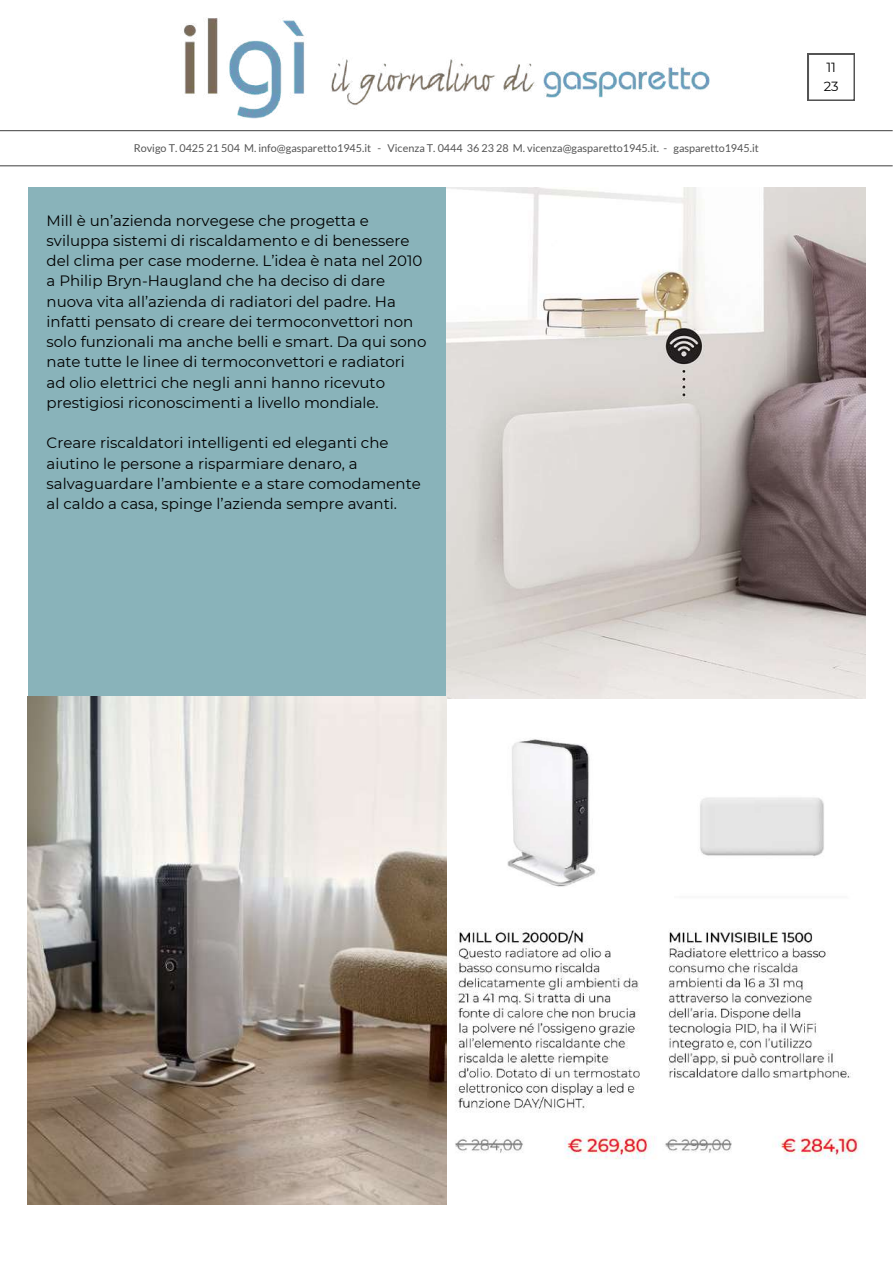
<style>
.page{position:relative;width:893px;height:1264px;background:#fff}
.page>*{position:absolute;margin:0;border:0;box-sizing:border-box;transform-origin:0 0}
.t1{font:15px/20.2px "Montserrat";color:#000}
.t2{font:13.2px/18.5px "Montserrat";color:#000}
.t3{font:10.8px "Lato";color:#545454}
</style>
<div class="page">
<hr style="left:0;top:130px;width:892px;height:1px;background:#545454">
<img style="left:184px;top:18px;width:526px;height:101px">
<hr style="left:0;top:165px;width:892px;height:1px;background:#545454">
<svg style="left:807px;top:54px;width:47px;height:47px"></svg>
<img style="left:27px;top:697px;width:839px;height:508px">
<div style="left:28px;top:187px;width:418px;height:509px;background:#89b3ba"></div>
<img style="left:446px;top:187px;width:419px;height:511px">
<img style="left:28px;top:696px;width:418px;height:508px">
<p class="t3" style="left:134px;top:141px;width:626px">Rovigo T. 0425 21 504 M. info@gasparetto1945.it - Vicenza T. 0444 36 23 28 M. vicenza@gasparetto1945.it. - gasparetto1945.it</p>
<p class="t1" style="left:47px;top:210px;width:381px">Mill è un’azienda norvegese che progetta e sviluppa sistemi di riscaldamento e di benessere del clima per case moderne. L’idea è nata nel 2010 a Philip Bryn-Haugland che ha deciso di dare nuova vita all’azienda di radiatori del padre. Ha infatti pensato di creare dei termoconvettori non solo funzionali ma anche belli e smart. Da qui sono nate tutte le linee di termoconvettori e radiatori ad olio elettrici che negli anni hanno ricevuto prestigiosi riconoscimenti a livello mondiale.</p>
<p class="t1" style="left:47px;top:433px;width:376px">Creare riscaldatori intelligenti ed eleganti che aiutino le persone a risparmiare denaro, a salvaguardare l’ambiente e a stare comodamente al caldo a casa, spinge l’azienda sempre avanti.</p>
<p class="t2" style="left:823px;top:58px;width:16px">11<br>23</p>
</div>
